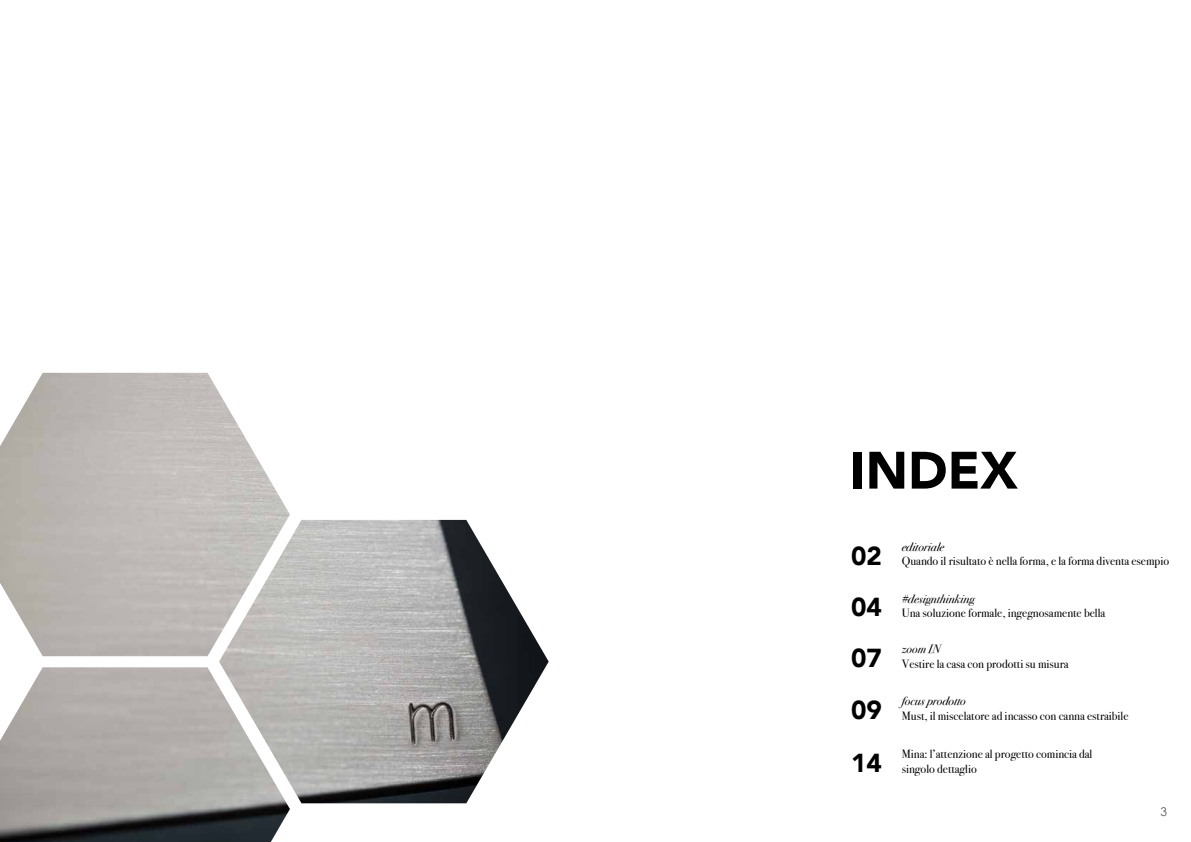
<style>
.page{position:relative;width:1191px;height:842px;background:#fff}
.page>*{position:absolute;margin:0;border:0;box-sizing:border-box;transform-origin:0 0}
.t1{font:900 52px "Avenir";color:#000}
.t2{font:900 26px/51.5px "Avenir";color:#000;text-align:justify}
.t3{font:12px/14.4px "Bodoni Svty Two ITCTT";color:#000}
.t4{font:italic 12px "Bodoni Svty Two ITCTT";color:#000}
.t5{font:12px "Century Gothic";color:#575756}
</style>
<div class="page">
<img style="left:0;top:667px;width:290px;height:175px">
<img style="left:219px;top:520px;width:330px;height:283px">
<img style="left:0;top:373px;width:290px;height:283px">
<h1 class="t1" style="left:850px;top:426px;width:169px">INDEX</h1>
<h2 class="t2" style="left:851px;top:529px;width:32px">02<br>04<br>07<br>09</h2>
<p class="t4" style="left:901px;top:536px;width:44px">editoriale</p>
<p class="t3" style="left:901px;top:553px;width:269px">Quando il risultato è nella forma, e la forma diventa esempio</p>
<p class="t4" style="left:901px;top:588px;width:74px">#designthinking</p>
<p class="t3" style="left:901px;top:604px;width:205px">Una soluzione formale, ingegnosamente bella</p>
<p class="t4" style="left:901px;top:639px;width:40px">zoom IN</p>
<p class="t3" style="left:901px;top:655px;width:168px">Vestire la casa con prodotti su misura</p>
<p class="t4" style="left:901px;top:691px;width:65px">focus prodotto</p>
<p class="t3" style="left:901px;top:707px;width:228px">Must, il miscelatore ad incasso con canna estraibile</p>
<h2 class="t2" style="left:851px;top:736px;width:32px">14</h2>
<p class="t3" style="left:901px;top:746px;width:192px">Mina: l’attenzione al progetto comincia dal singolo dettaglio</p>
<p class="t5" style="left:1160px;top:803px;width:8px">3</p>
</div>
